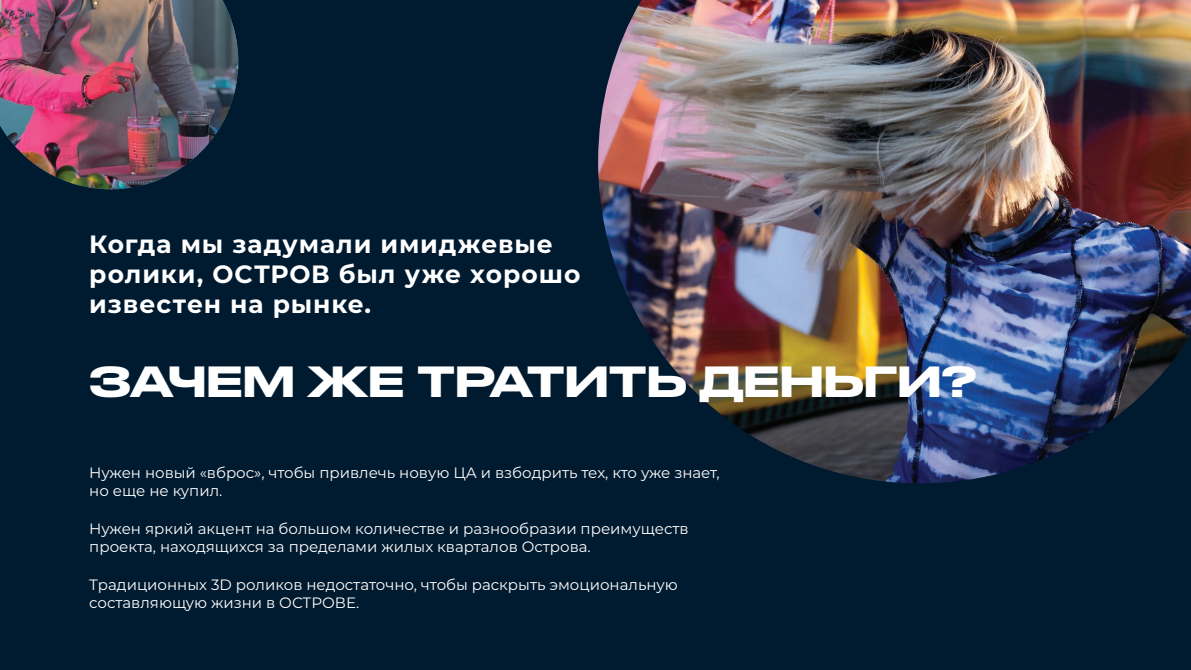
<style>
.page{position:relative;width:1191px;height:670px;background:#fff}
.page>*{position:absolute;margin:0;border:0;box-sizing:border-box;transform-origin:0 0}
.t1{font:500 41px "Druk Wide Cy";color:#fff}
.t2{font:700 25px/30px "Montserrat";letter-spacing:.035em;color:#fff}
.t3{font:15px/18px "Montserrat";color:#fff}
</style>
<div class="page">
<div style="left:0;top:0;width:1190px;height:670px;background:#001a2f"></div>
<img style="left:598px;top:0;width:593px;height:483px">
<img style="left:0;top:0;width:238px;height:189px">
<h2 class="t2" style="left:89px;top:228px;width:492px">Когда мы задумали имиджевые ролики, ОСТРОВ был уже хорошо известен на рынке.</h2>
<h1 class="t1" style="left:89px;top:347px;width:888px">ЗАЧЕМ ЖЕ ТРАТИТЬ ДЕНЬГИ?</h1>
<p class="t3" style="left:89px;top:463px;width:632px">Нужен новый «вброс», чтобы привлечь новую ЦА и взбодрить тех, кто уже знает, но еще не купил.</p>
<p class="t3" style="left:89px;top:519px;width:601px">Нужен яркий акцент на большом количестве и разнообразии преимуществ проекта, находящихся за пределами жилых кварталов Острова.</p>
<p class="t3" style="left:89px;top:575px;width:590px">Традиционных 3D роликов недостаточно, чтобы раскрыть эмоциональную составляющую жизни в ОСТРОВЕ.</p>
</div>
